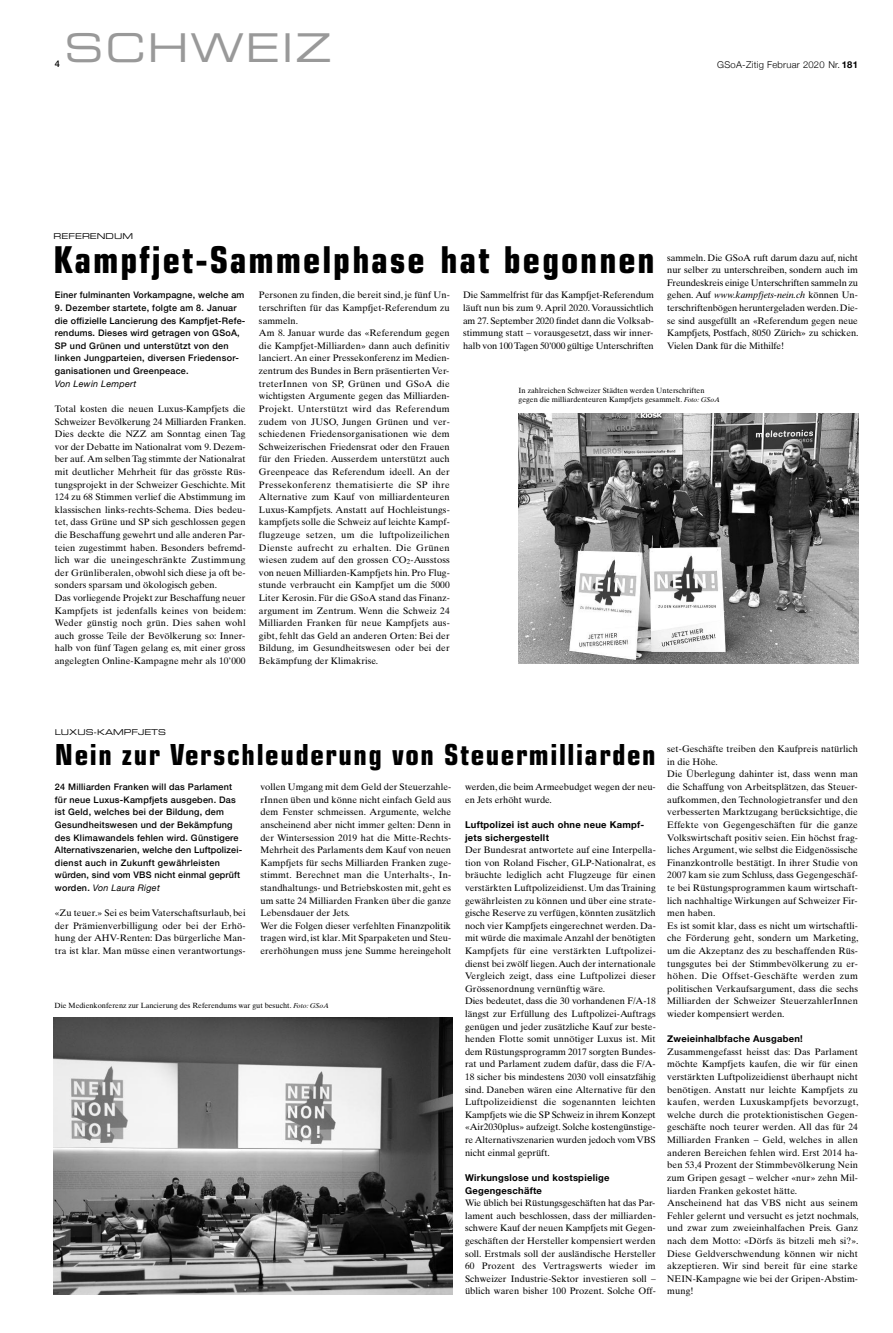
<style>
.page{position:relative;width:893px;height:1333px;background:#fff}
.page>*{position:absolute;margin:0;border:0;box-sizing:border-box;transform-origin:0 0}
.t1{font:39.7px "Eurostile Extended Two";letter-spacing:.05em;color:#999}
.t2{font:700 condensed 37px "Eurostile";letter-spacing:.055em;color:#000}
.t3{font:700 condensed 29px "Eurostile";letter-spacing:.055em;color:#000}
.t4{font:9.4px/12.6px "Times Ten";letter-spacing:.005em;color:#000}
.t5{font:700 9.4px/12.6px "Helvetica Neue";letter-spacing:.03em;color:#000}
.t6{font:300 9.4px "Helvetica Neue";letter-spacing:.03em;color:#000}
.t7{font:500 9.2px "Helvetica Neue";color:#000}
.t8{font:500 9px/12.6px "Helvetica Neue";letter-spacing:.03em;color:#000}
.t9{font:italic 9px "Helvetica Neue";letter-spacing:.03em;color:#000}
.t10{font:8px "Eurostile Extended Two";color:#000}
.t11{font:7.5px/9.8px "Times Ten";letter-spacing:.005em;color:#000}
.s1{font-weight:700}
.s2{font-style:italic}
.s3{font-style:italic;font-size:7px}
.s4{font-weight:400;font-style:italic}
</style>
<div class="page">
<img style="left:54px;top:1017px;width:398px;height:277px">
<img style="left:518px;top:413px;width:341px;height:250px">
<h1 class="t1" style="left:64px;top:33px;width:269px">SCHWEIZ</h1>
<p class="t7" style="left:55px;top:58px;width:7px">4</p>
<p class="t10" style="left:54px;top:233px;width:81px">REFERENDUM</p>
<p class="t6" style="left:717px;top:58px;width:142px">GSoA-Zitig Februar 2020 Nr. <span class="s1">181</span></p>
<h2 class="t2" style="left:54px;top:246px;width:603px">Kampfjet-Sammelphase hat begonnen</h2>
<p class="t8" style="left:55px;top:289px;width:191px">Einer fulminanten Vorkampagne, welche am</p>
<p class="t8" style="left:55px;top:301px;width:192px">9. Dezember startete, folgte am 8. Januar die offizielle Lancierung des Kampfjet-Refe&shy;rendums. Dieses wird getragen von GSoA, SP und Grünen und unterstützt von den linken Jungparteien, diversen Friedensor&shy;ganisationen und Greenpeace.</p>
<p class="t9" style="left:55px;top:378px;width:83px">Von Lewin Lempert</p>
<p class="t4" style="left:667px;top:252px;width:193px;text-align:justify">sammeln. Die GSoA ruft darum dazu auf, nicht nur selber zu unterschreiben, sondern auch im Freundeskreis einige Unterschriften sammeln zu gehen. Auf <span class="s2">www.kampfjets-nein.ch</span> können Un&shy;terschriftenbögen heruntergeladen werden.Die&shy;se sind ausgefüllt an «Referendum gegen neue Kampfjets, Postfach, 8050 Zürich» zu schicken.<br>Vielen Dank für die Mithilfe!</p>
<p class="t4" style="left:259px;top:290px;width:192px">Personen zu finden, die bereit sind, je fünf Un&shy;terschriften für das Kampfjet-Referendum zu sammeln.<br>Am 8. Januar wurde das «Referendum gegen die Kampfjet-Milliarden» dann auch definitiv lanciert. An einer Pressekonferenz im Medien&shy;zentrum des Bundes in Bern präsentierten Ver&shy;treterInnen von SP, Grünen und GSoA die wichtigsten Argumente gegen das Milliarden-Projekt. Unterstützt wird das Referendum zudem von JUSO, Jungen Grünen und ver&shy;schiedenen Friedensorganisationen wie dem Schweizerischen Friedensrat oder den Frauen für den Frieden. Ausserdem unterstützt auch Greenpeace das Referendum ideell. An der Pressekonferenz thematisierte die SP ihre Alternative zum Kauf von milliardenteuren Luxus-Kampfjets. Anstatt auf Hochleistungs&shy;kampfjets solle die Schweiz auf leichte Kampf&shy;flugzeuge setzen, um die luftpolizeilichen Dienste aufrecht zu erhalten. Die Grünen wiesen zudem auf den grossen CO<sub>2</sub>-Ausstoss von neuen Milliarden-Kampfjets hin. Pro Flug&shy;stunde verbraucht ein Kampfjet um die 5000<br>Liter Kerosin. Für die GSoA stand das Finanz&shy;argument im Zentrum. Wenn die Schweiz 24<br>Milliarden Franken für neue Kampfjets aus&shy;gibt, fehlt das Geld an anderen Orten: Bei der Bildung, im Gesundheitswesen oder bei der Bekämpfung der Klimakrise.</p>
<p class="t4" style="left:463px;top:290px;width:192px;text-align:justify">Die Sammelfrist für das Kampfjet-Referendum läuft nun bis zum 9. April 2020.Voraussichtlich am 27. September 2020 findet dann die Volksab&shy;stimmung statt – vorausgesetzt, dass wir inner&shy;halb von 100Tagen 50’000 gültige Unterschriften</p>
<p class="t11" style="left:519px;top:386px;width:203px">In zahlreichen Schweizer Städten werden Unterschriften gegen die milliardenteuren Kampfjets gesammelt. <span class="s3">Foto: GSoA</span></p>
<p class="t4" style="left:55px;top:403px;width:193px">Total kosten die neuen Luxus-Kampfjets die Schweizer Bevölkerung 24 Milliarden Franken.<br>Dies deckte die NZZ am Sonntag einen Tag vor der Debatte im Nationalrat vom 9. Dezem&shy;ber auf. Am selben Tag stimmte der Nationalrat mit deutlicher Mehrheit für das grösste Rüs&shy;tungsprojekt in der Schweizer Geschichte. Mit 124 zu 68 Stimmen verlief die Abstimmung im klassischen links-rechts-Schema. Dies bedeu&shy;tet, dass Grüne und SP sich geschlossen gegen die Beschaffung gewehrt und alle anderen Par&shy;teien zugestimmt haben. Besonders befremd&shy;lich war die uneingeschränkte Zustimmung der Grünliberalen, obwohl sich diese ja oft be&shy;sonders sparsam und ökologisch geben.<br>Das vorliegende Projekt zur Beschaffung neuer Kampfjets ist jedenfalls keines von beidem:<br>Weder günstig noch grün. Dies sahen wohl auch grosse Teile der Bevölkerung so: Inner&shy;halb von fünf Tagen gelang es, mit einer gross angelegten Online-Kampagne mehr als 10’000</p>
<p class="t10" style="left:55px;top:729px;width:113px">LUXUS-KAMPFJETS</p>
<h3 class="t3" style="left:55px;top:743px;width:602px">Nein zur Verschleuderung von Steuermilliarden</h3>
<p class="t8" style="left:55px;top:780px;width:189px">24 Milliarden Franken will das Parlament für neue Luxus-Kampfjets ausgeben. Das ist Geld, welches bei der Bildung, dem Gesundheitswesen und der Bekämpfung des Klimawandels fehlen wird. Günstigere Alternativszenarien, welche den Luftpolizei&shy;dienst auch in Zukunft gewährleisten würden, sind vom VBS nicht einmal geprüft worden. <span class="s4">Von Laura Riget</span></p>
<p class="t4" style="left:260px;top:781px;width:192px">vollen Umgang mit dem Geld der Steuerzahle&shy;rInnen üben und könne nicht einfach Geld aus dem Fenster schmeissen. Argumente, welche anscheinend aber nicht immer gelten: Denn in der Wintersession 2019 hat die Mitte-Rechts-Mehrheit des Parlaments dem Kauf von neuen Kampfjets für sechs Milliarden Franken zuge&shy;stimmt. Berechnet man die Unterhalts-, In&shy;standhaltungs- und Betriebskosten mit, geht es um satte 24 Milliarden Franken über die ganze Lebensdauer der Jets.<br>Wer die Folgen dieser verfehlten Finanzpolitik tragen wird, ist klar. Mit Sparpaketen und Steu&shy;ererhöhungen muss jene Summe hereingeholt</p>
<p class="t4" style="left:465px;top:781px;width:192px">werden, die beim Armeebudget wegen der neu&shy;en Jets erhöht wurde.</p>
<p class="t5" style="left:465px;top:818px;width:181px">Luftpolizei ist auch ohne neue Kampf&shy;jets sichergestellt</p>
<p class="t4" style="left:465px;top:844px;width:192px">Der Bundesrat antwortete auf eine Interpella&shy;tion von Roland Fischer, GLP-Nationalrat, es bräuchte lediglich acht Flugzeuge für einen verstärkten Luftpolizeidienst. Um das Training gewährleisten zu können und über eine strate&shy;gische Reserve zu verfügen, könnten zusätzlich noch vier Kampfjets eingerechnet werden. Da&shy;mit würde die maximale Anzahl der benötigten Kampfjets für eine verstärkten Luftpolizei&shy;dienst bei zwölf liegen.Auch der internationale Vergleich zeigt, dass eine Luftpolizei dieser Grössenordnung vernünftig wäre.<br>Dies bedeutet, dass die 30 vorhandenen F/A-18 längst zur Erfüllung des Luftpolizei-Auftrags genügen und jeder zusätzliche Kauf zur beste&shy;henden Flotte somit unnötiger Luxus ist. Mit dem Rüstungsprogramm 2017 sorgten Bundes&shy;rat und Parlament zudem dafür, dass die F/A-18 sicher bis mindestens 2030 voll einsatzfähig sind. Daneben wären eine Alternative für den Luftpolizeidienst die sogenannten leichten Kampfjets wie die SP Schweiz in ihrem Konzept «Air2030plus» aufzeigt. Solche kostengünstige&shy;re Alternativszenarien wurden jedoch vom VBS nicht einmal geprüft.</p>
<p class="t5" style="left:465px;top:1170px;width:146px">Wirkungslose und kostspielige<br>Gegengeschäfte</p>
<p class="t4" style="left:465px;top:1197px;width:192px;text-align:justify">Wie üblich bei Rüstungsgeschäften hat das Par&shy;lament auch beschlossen, dass der milliarden&shy;schwere Kauf der neuen Kampfjets mit Gegen&shy;geschäften der Hersteller kompensiert werden soll. Erstmals soll der ausländische Hersteller 60 Prozent des Vertragswerts wieder im Schweizer Industrie-Sektor investieren soll – üblich waren bisher 100 Prozent. Solche Off-</p>
<p class="t4" style="left:55px;top:907px;width:192px;text-align:justify">«Zu teuer.» Sei es beim Vaterschaftsurlaub, bei der Prämienverbilligung oder bei der Erhö&shy;hung der AHV-Renten: Das bürgerliche Man&shy;tra ist klar. Man müsse einen verantwortungs-</p>
<p class="t11" style="left:55px;top:1000px;width:276px">Die Medienkonferenz zur Lancierung des Referendums war gut besucht. <span class="s3">Foto: GSoA</span></p>
<p class="t4" style="left:667px;top:743px;width:193px">set-Geschäfte treiben den Kaufpreis natürlich in die Höhe.<br>Die Überlegung dahinter ist, dass wenn man die Schaffung von Arbeitsplätzen, das Steuer&shy;aufkommen, den Technologietransfer und den verbesserten Marktzugang berücksichtige, die Effekte von Gegengeschäften für die ganze Volkswirtschaft positiv seien. Ein höchst frag&shy;liches Argument, wie selbst die Eidgenössische Finanzkontrolle bestätigt. In ihrer Studie von 2007 kam sie zum Schluss, dass Gegengeschäf&shy;te bei Rüstungsprogrammen kaum wirtschaft&shy;lich nachhaltige Wirkungen auf Schweizer Fir&shy;men haben.<br>Es ist somit klar, dass es nicht um wirtschaftli&shy;che Förderung geht, sondern um Marketing, um die Akzeptanz des zu beschaffenden Rüs&shy;tungsgutes bei der Stimmbevölkerung zu er&shy;höhen. Die Offset-Geschäfte werden zum politischen Verkaufsargument, dass die sechs Milliarden der Schweizer SteuerzahlerInnen wieder kompensiert werden.</p>
<p class="t5" style="left:667px;top:1032px;width:137px">Zweieinhalbfache Ausgaben!</p>
<p class="t4" style="left:667px;top:1046px;width:193px">Zusammengefasst heisst das: Das Parlament möchte Kampfjets kaufen, die wir für einen verstärkten Luftpolizeidienst überhaupt nicht benötigen. Anstatt nur leichte Kampfjets zu kaufen, werden Luxuskampfjets bevorzugt, welche durch die protektionistischen Gegen&shy;geschäfte noch teurer werden. All das für 24<br>Milliarden Franken – Geld, welches in allen anderen Bereichen fehlen wird. Erst 2014 ha&shy;ben 53,4 Prozent der Stimmbevölkerung Nein zum Gripen gesagt – welcher «nur» zehn Mil&shy;liarden Franken gekostet hätte.<br>Anscheinend hat das VBS nicht aus seinem Fehler gelernt und versucht es jetzt nochmals, und zwar zum zweieinhalfachen Preis. Ganz nach dem Motto: «Dörfs äs bitzeli meh si?».<br>Diese Geldverschwendung können wir nicht akzeptieren. Wir sind bereit für eine starke NEIN-Kampagne wie bei der Gripen-Abstim&shy;mung!</p>
</div>
